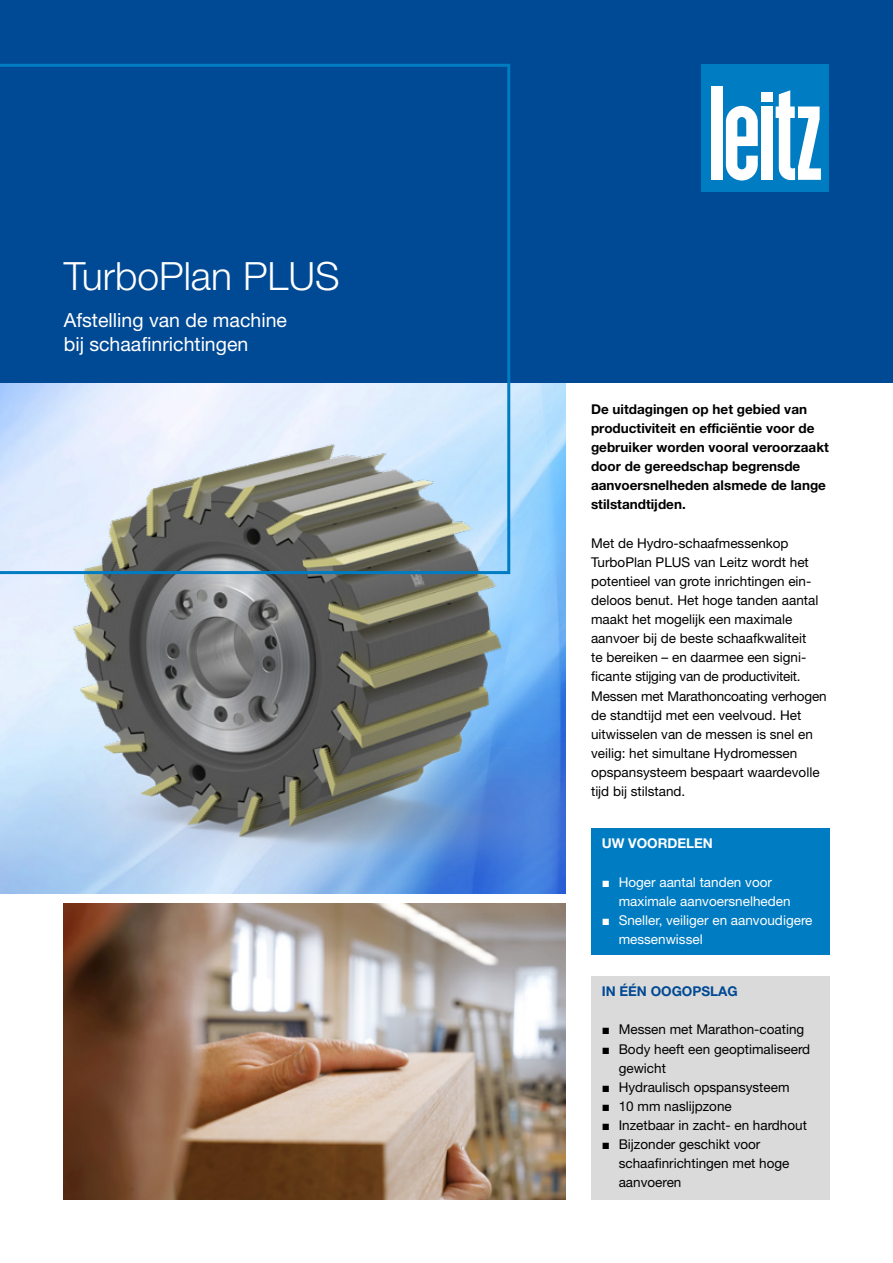
<style>
.page{position:relative;width:893px;height:1263px;background:#fff}
.page>*{position:absolute;margin:0;border:0;box-sizing:border-box;transform-origin:0 0}
.t1{font:300 39px "Helvetica Neue LT Pro";color:#fff}
.t2{font:19.5px/24px "Helvetica Neue LT Pro";color:#fff}
.t3{font:13.5px/19.2px "Helvetica Neue LT Pro";color:#000}
.t4{font:700 13.5px/19.2px "Helvetica Neue LT Pro";color:#000}
.t5{font:13.5px/19.2px "Helvetica Neue LT Pro";color:#fff}
.t6{font:700 13.5px "Helvetica Neue LT Pro";color:#004994}
.t7{font:700 13.5px "Helvetica Neue LT Pro";color:#fff}
.s1{font-family:"Arial"}
</style>
<div class="page">
<img style="left:0;top:383px;width:566px;height:510px">
<div style="left:0;top:0;width:893px;height:383px;background:#004994"></div>
<svg style="left:0;top:64px;width:510px;height:510px"></svg>
<div style="left:702px;top:64px;width:127px;height:127px;background:#007cc2"></div>
<div style="left:761px;top:92px;width:11px;height:9px;background:#fff"></div>
<div style="left:761px;top:107px;width:11px;height:73px;background:#fff"></div>
<div style="left:711px;top:86px;width:12px;height:94px;background:#fff"></div>
<svg style="left:726px;top:106px;width:32px;height:74px"></svg>
<svg style="left:776px;top:90px;width:45px;height:90px"></svg>
<img style="left:64px;top:904px;width:502px;height:295px">
<div style="left:591px;top:828px;width:238px;height:126px;background:#007cc2"></div>
<div style="left:591px;top:976px;width:238px;height:223px;background:#dadada"></div>
<h1 class="t1" style="left:64px;top:252px;width:278px">TurboPlan PLUS</h1>
<h2 class="t2" style="left:64px;top:307px;width:225px">Afstelling van de machine bij schaafinrichtingen</h2>
<p class="t4" style="left:591px;top:399px;width:239px">De uitdagingen op het gebied van productiviteit en efficiëntie voor de gebruiker worden vooral veroorzaakt door de gereedschap begrensde aanvoersnelheden alsmede de lange stilstandtijden.</p>
<p class="t3" style="left:591px;top:533px;width:237px">Met de Hydro-schaafmessenkop TurboPlan PLUS van Leitz wordt het potentieel van grote inrichtingen ein&shy;deloos benut. Het hoge tanden aantal maakt het mogelijk een maximale aanvoer bij de beste schaafkwaliteit<br>te bereiken – en daarmee een signi&shy;ficante stijging van de productiviteit.<br>Messen met Marathoncoating verhogen de standtijd met een veelvoud. Het uitwisselen van de messen is snel en veilig: het simultane Hydromessen opspansysteem bespaart waardevolle tijd bij stilstand.</p>
<p class="t7" style="left:602px;top:835px;width:113px">UW VOORDELEN</p>
<p class="t5" style="left:619px;top:872px;width:173px;text-indent:-17px"><span class="s1">■</span> Hoger aantal tanden voor maximale aanvoersnelheden</p>
<p class="t5" style="left:619px;top:910px;width:195px;text-indent:-17px"><span class="s1">■</span> Sneller, veiliger en aanvoudigere messenwissel</p>
<p class="t6" style="left:602px;top:983px;width:138px">IN ÉÉN OOGOPSLAG</p>
<p class="t3" style="left:602px;top:1020px;width:204px"><span class="s1">■</span> Messen met Marathon-coating</p>
<p class="t3" style="left:619px;top:1039px;width:193px;text-indent:-17px"><span class="s1">■</span> Body heeft een geoptimaliseerd gewicht</p>
<p class="t3" style="left:602px;top:1077px;width:189px"><span class="s1">■</span> Hydraulisch opspansysteem</p>
<p class="t3" style="left:602px;top:1096px;width:132px"><span class="s1">■</span> 10 mm naslijpzone</p>
<p class="t3" style="left:602px;top:1115px;width:207px"><span class="s1">■</span> Inzetbaar in zacht- en hardhout</p>
<p class="t3" style="left:619px;top:1134px;width:172px;text-indent:-17px"><span class="s1">■</span> Bijzonder geschikt voor schaafinrichtingen met hoge aanvoeren</p>
</div>
